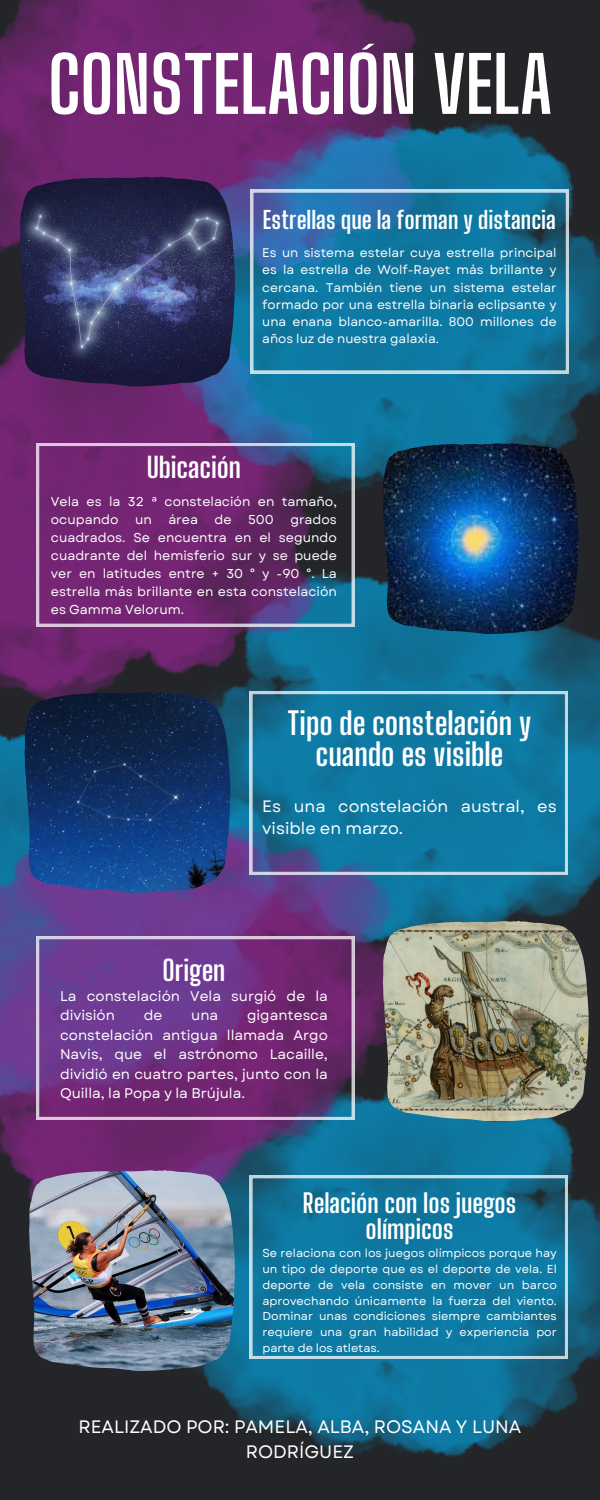
<style>
.page{position:relative;width:600px;height:1500px;background:#242529}
.page>*{position:absolute;margin:0;border:0;box-sizing:border-box;transform-origin:0 0}
.t1{font:700 76.2px "Big Shoulders Display";color:#fff}
.t2{font:700 31px/30.8px "Big Shoulders Display";color:#fff;text-align:center}
.t3{font:700 28px "Big Shoulders Display";color:#fff}
.t4{font:700 26px/25.5px "Big Shoulders Display";color:#fff;text-align:center}
.t5{font:700 24px "Big Shoulders Display";color:#fff}
.t6{font:18px/24.8px "Garet";color:#fff;text-align:center}
.t7{font:16.5px/22.5px "Garet";color:#fff}
.t8{font:14px/19.5px "Garet";color:#fff}
.t9{font:12.9px/17.9px "Garet";color:#fff}
.t10{font:12.5px/17.2px "Garet";color:#fff;text-align:justify}
.t11{font:11.5px/15.8px "Garet";color:#fff;text-align:justify}
</style>
<div class="page">
<img style="left:0;top:733px;width:25px;height:81px">
<img style="left:230px;top:572px;width:370px;height:349px">
<img style="left:0;top:0;width:416px;height:252px">
<img style="left:0;top:340px;width:321px;height:363px">
<img style="left:169px;top:121px;width:431px;height:376px">
<svg style="left:251px;top:190px;width:318px;height:183px;background:#1b79a4"></svg>
<img style="left:201px;top:1122px;width:399px;height:335px">
<img style="left:0;top:814px;width:409px;height:415px">
<svg style="left:36px;top:936px;width:318px;height:184px;background:#723783"></svg>
<svg style="left:250px;top:1175px;width:318px;height:184px;background:#177aa1"></svg>
<svg style="left:250px;top:691px;width:318px;height:184px;background:#187ba3"></svg>
<svg style="left:36px;top:443px;width:318px;height:184px;background:#653371"></svg>
<img style="left:20px;top:177px;width:215px;height:209px">
<img style="left:383px;top:443px;width:195px;height:191px">
<img style="left:25px;top:692px;width:205px;height:201px">
<img style="left:383px;top:921px;width:206px;height:201px">
<img style="left:29px;top:1170px;width:206px;height:201px">
<p class="t1" style="left:48px;top:39px;width:506px">CONSTELACIÓN VELA</p>
<p class="t5" style="left:263px;top:205px;width:295px">Estrellas que la forman y distancia</p>
<h2 class="t10" style="left:262px;top:244px;width:296px">Es un sistema estelar cuya estrella principal es la estrella de Wolf-Rayet más brillante y cercana. También tiene un sistema estelar formado por una estrella binaria eclipsante y una enana blanco-amarilla. 800 millones de años luz de nuestra galaxia.</h2>
<h2 class="t3" style="left:147px;top:451px;width:96px">Ubicación</h2>
<p class="t9" style="left:51px;top:493px;width:288px">Vela es la 32 ª constelación en tamaño, ocupando</p>
<p class="t9" style="left:135px;top:511px;width:18px">un</p>
<p class="t9" style="left:168px;top:511px;width:31px">área</p>
<p class="t9" style="left:215px;top:511px;width:19px">de</p>
<p class="t9" style="left:248px;top:511px;width:27px">500</p>
<p class="t9" style="left:51px;top:511px;width:288px;text-align:justify;text-indent:239px">grados cuadrados. Se encuentra en el segundo cuadrante del hemisferio sur y se puede ver en latitudes entre + 30 ° y -90 °. La estrella más brillante en esta constelación es Gamma Velorum.</p>
<p class="t2" style="left:288px;top:707px;width:245px">Tipo de constelación y cuando es visible</p>
<p class="t7" style="left:262px;top:795px;width:296px">Es una constelación austral, es visible en marzo.</p>
<p class="t3" style="left:162px;top:953px;width:64px">Origen</p>
<p class="t8" style="left:60px;top:986px;width:269px">La constelación Vela surgió de la división</p>
<p class="t8" style="left:144px;top:1006px;width:20px">de</p>
<p class="t8" style="left:191px;top:1006px;width:28px">una</p>
<p class="t8" style="left:60px;top:1006px;width:269px;text-align:justify;text-indent:187px">gigantesca constelación antigua llamada Argo Navis, que el astrónomo Lacaille, dividió en cuatro partes, junto con la Quilla, la Popa y la Brújula.</p>
<p class="t4" style="left:303px;top:1190px;width:215px">Relación con los juegos olímpicos</p>
<p class="t11" style="left:262px;top:1246px;width:296px">Se relaciona con los juegos olímpicos porque hay un tipo de deporte que es el deporte de vela. El deporte de vela consiste en mover un barco aprovechando únicamente la fuerza del viento.<br>Dominar unas condiciones siempre cambiantes requiere una gran habilidad y experiencia por parte de los atletas.</p>
<h6 class="t6" style="left:79px;top:1415px;width:444px">REALIZADO POR: PAMELA, ALBA, ROSANA Y LUNA<br>RODRÍGUEZ</h6>
</div>
